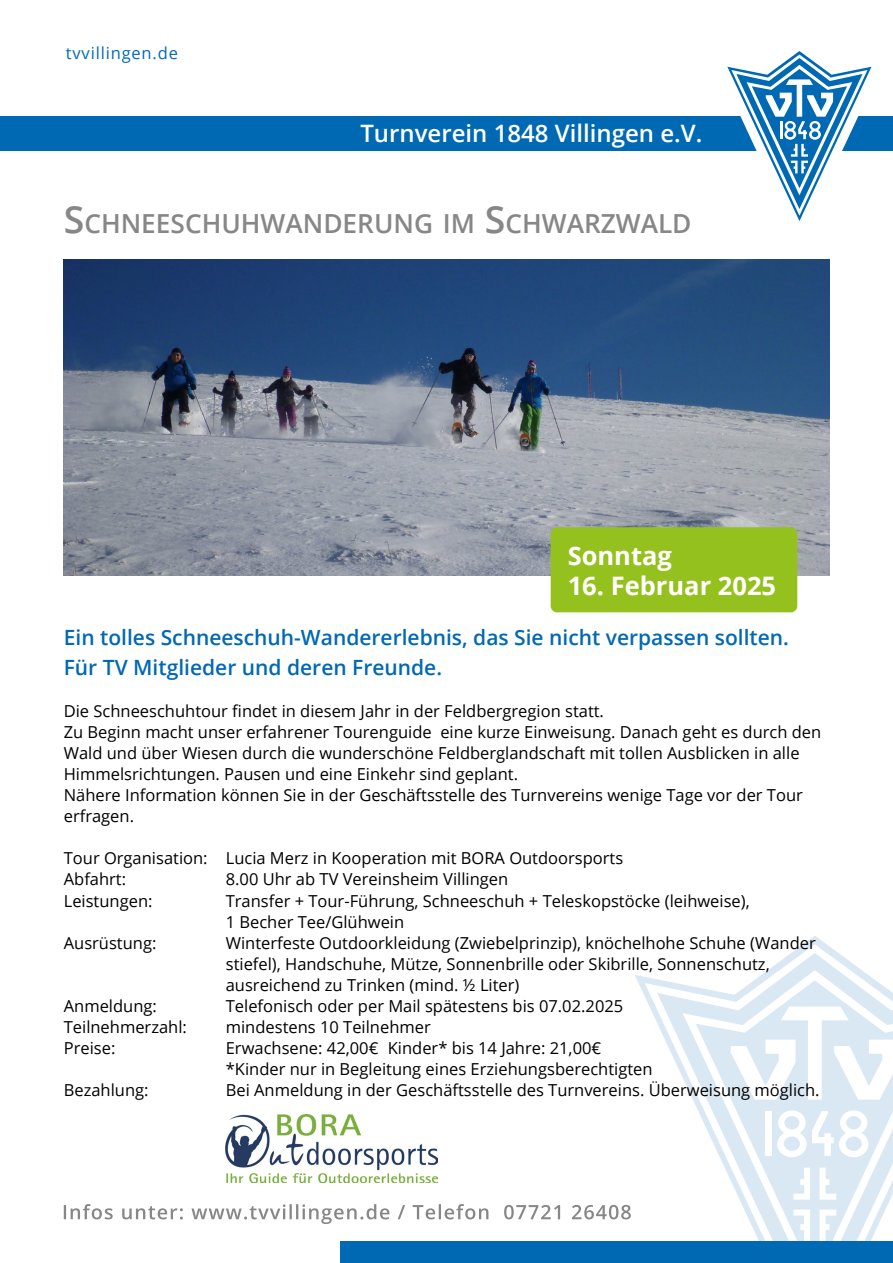
<style>
.page{position:relative;width:893px;height:1263px;background:#fff}
.page>*{position:absolute;margin:0;border:0;box-sizing:border-box;transform-origin:0 0}
.t1{font:600 26.25px "Open Sans";color:#878787}
.t2{font:700 25.5px "Open Sans";color:#fff}
.t3{font:600 24px "Open Sans";color:#fff}
.t4{font:600 21px/30px "Open Sans";color:#0069b4}
.t5{font:16.5px/21px "Open Sans";color:#000}
.t6{font:16.5px "Open Sans";letter-spacing:.05em;color:#0069b4}
.s1{font-size:37.5px}
</style>
<div class="page">
<svg style="left:645px;top:944px;width:193px;height:298px"></svg>
<svg style="left:657px;top:953px;width:204px;height:289px"></svg>
<svg style="left:683px;top:970px;width:192px;height:272px"></svg>
<svg style="left:696px;top:980px;width:197px;height:262px;fill:#d9e8f3"></svg>
<svg style="left:793px;top:1209px;width:17px;height:32px"></svg>
<svg style="left:819px;top:1209px;width:17px;height:32px"></svg>
<svg style="left:793px;top:1167px;width:17px;height:33px"></svg>
<svg style="left:819px;top:1167px;width:17px;height:33px"></svg>
<svg style="left:731px;top:1006px;width:162px;height:94px"></svg>
<div style="left:765px;top:1111px;width:7px;height:45px;background:#fff"></div>
<svg style="left:777px;top:1110px;width:91px;height:47px"></svg>
<svg style="left:64px;top:1204px;width:567px;height:20px"></svg>
<div style="left:340px;top:1242px;width:553px;height:21px;background:#0069b4"></div>
<img style="left:64px;top:259px;width:765px;height:316px">
<div style="left:551px;top:527px;width:246px;height:85px;background:#95c11f;border-radius:6px"></div>
<img style="left:225px;top:1114px;width:213px;height:68px">
<div style="left:0;top:117px;width:893px;height:34px;background:#0069b4"></div>
<svg style="left:710px;top:51px;width:179px;height:170px"></svg>
<p class="t6" style="left:66px;top:42px;width:114px">tvvillingen.de</p>
<h3 class="t3" style="left:360px;top:117px;width:344px">Turnverein 1848 Villingen e.V.</h3>
<h1 class="t1" style="left:64px;top:205px;width:629px"><span class="s1">S</span>CHNEESCHUHWANDERUNG IM <span class="s1">S</span>CHWARZWALD</h1>
<h2 class="t2" style="left:568px;top:537px;width:106px">Sonntag</h2>
<h2 class="t2" style="left:568px;top:567px;width:210px">16. Februar 2025</h2>
<p class="t4" style="left:64px;top:622px;width:727px">Ein tolles Schneeschuh-Wandererlebnis, das Sie nicht verpassen sollten.<br>Für TV Mitglieder und deren Freunde.</p>
<p class="t5" style="left:64px;top:700px;width:759px">Die Schneeschuhtour findet in diesem Jahr in der Feldbergregion statt.<br>Zu Beginn macht unser erfahrener Tourenguide eine kurze Einweisung. Danach geht es durch den Wald und über Wiesen durch die wunderschöne Feldberglandschaft mit tollen Ausblicken in alle Himmelsrichtungen. Pausen und eine Einkehr sind geplant.<br>Nähere Information können Sie in der Geschäftsstelle des Turnvereins wenige Tage vor der Tour erfragen.</p>
<p class="t5" style="left:64px;top:847px;width:561px">Tour Organisation: Lucia Merz in Kooperation mit BORA Outdoorsports<br>Abfahrt:</p>
<p class="t5" style="left:226px;top:868px;width:284px">8.00 Uhr ab TV Vereinsheim Villingen</p>
<p class="t5" style="left:64px;top:889px;width:90px">Leistungen:</p>
<p class="t5" style="left:226px;top:889px;width:525px">Transfer + Tour-Führung, Schneeschuh + Teleskopstöcke (leihweise),<br>1 Becher Tee/Glühwein</p>
<p class="t5" style="left:64px;top:931px;width:94px">Ausrüstung:</p>
<p class="t5" style="left:226px;top:931px;width:591px">Winterfeste Outdoorkleidung (Zwiebelprinzip), knöchelhohe Schuhe (Wander stiefel), Handschuhe, Mütze, Sonnenbrille oder Skibrille, Sonnenschutz, ausreichend zu Trinken (mind. ½ Liter)</p>
<p class="t5" style="left:64px;top:994px;width:95px">Anmeldung:</p>
<p class="t5" style="left:226px;top:994px;width:399px">Telefonisch oder per Mail spätestens bis 07.02.2025</p>
<p class="t5" style="left:64px;top:1016px;width:125px">Teilnehmerzahl:</p>
<p class="t5" style="left:226px;top:1016px;width:207px">mindestens 10 Teilnehmer</p>
<p class="t5" style="left:64px;top:1037px;width:53px">Preise:</p>
<p class="t5" style="left:226px;top:1037px;width:428px">Erwachsene: 42,00€ Kinder* bis 14 Jahre: 21,00€ *Kinder nur in Begleitung eines Erziehungsberechtigten</p>
<p class="t5" style="left:64px;top:1079px;width:86px">Bezahlung:</p>
<p class="t5" style="left:226px;top:1079px;width:595px">Bei Anmeldung in der Geschäftsstelle des Turnvereins. Überweisung möglich.</p>
</div>
